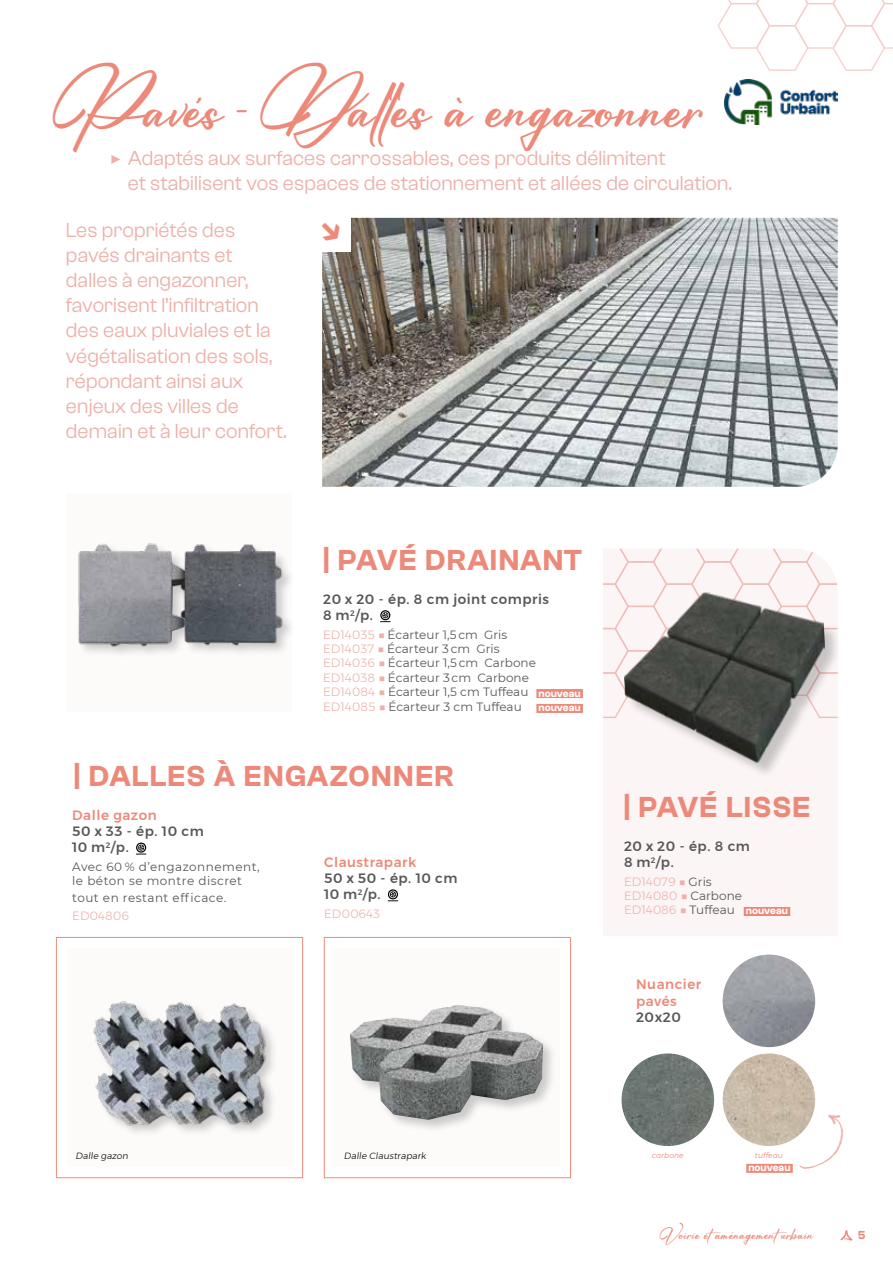
<style>
.page{position:relative;width:893px;height:1263px;background:#fff}
.page>*{position:absolute;margin:0;border:0;box-sizing:border-box;transform-origin:0 0}
.t1{font:45px "Madinah Authentic";letter-spacing:.02em;color:#ec8979}
.t2{font:500 45px "Montserrat";color:#ec8979}
.t3{font:600 30px "Clash Grotesk";letter-spacing:.035em;color:#ec8979}
.t4{font:21px/25.2px "Clash Grotesk";letter-spacing:.005em;color:#edb1aa}
.t5{font:500 13.5px/16.2px "Montserrat";letter-spacing:.04em;color:#575756}
.t6{font:500 13.5px/16.2px "Montserrat";letter-spacing:.04em;color:#ec8979}
.t7{font:12px/14.4px "Montserrat";letter-spacing:.005em;color:#575756}
.t8{font:12px/14.4px "Montserrat";letter-spacing:.04em;color:#575756}
.t9{font:300 12px/14.4px "Montserrat";color:#edb1aa}
.t10{font:600 12px "Clash Grotesk";color:#ec8979}
.t11{font:600 10.5px "Clash Grotesk";letter-spacing:.005em;color:#fff}
.t12{font:10.5px "Madinah Authentic";letter-spacing:.03em;color:#ec8979}
.t13{font:300 9px "Montserrat";color:#000}
.t14{font:italic 7.5px "Montserrat";letter-spacing:.005em;color:#ec8979}
.s1{font-family:"Montserrat"}
.s2{font-weight:300;color:#edb1aa}
.s3{font-weight:400;color:#575756}
</style>
<div class="page">
<div style="left:324px;top:937px;width:247px;height:241px;background:#fff;border:1px solid #ec8979"></div>
<div style="left:56px;top:937px;width:247px;height:241px;background:#fff;border:1px solid #ec8979"></div>
<div style="left:335px;top:948px;width:225px;height:219px;background:#fdfafa"></div>
<div style="left:67px;top:948px;width:225px;height:219px;background:#fdfafa"></div>
<img style="left:322px;top:218px;width:516px;height:269px">
<svg style="left:387px;top:889px;width:11px;height:12px"></svg>
<svg style="left:136px;top:842px;width:11px;height:12px"></svg>
<svg style="left:380px;top:610px;width:11px;height:12px"></svg>
<div style="left:313px;top:214px;width:38px;height:38px;background:#fff"></div>
<div style="left:348px;top:1003px;width:209px;height:131px;background:#000;opacity:.2"></div>
<img style="left:350px;top:1005px;width:193px;height:115px">
<img style="left:93px;top:1001px;width:179px;height:131px">
<svg style="left:718px;top:0;width:175px;height:71px"></svg>
<div style="left:66px;top:493px;width:225px;height:219px;background:#fdfafa"></div>
<div style="left:77px;top:542px;width:218px;height:117px;background:#fdfafa"></div>
<img style="left:78px;top:543px;width:212px;height:110px">
<svg style="left:799px;top:1114px;width:44px;height:55px"></svg>
<img style="left:725px;top:79px;width:113px;height:46px">
<div style="left:536px;top:689px;width:47px;height:9px;background:#ec8979"></div>
<div style="left:746px;top:1164px;width:47px;height:9px;background:#ec8979"></div>
<div style="left:536px;top:704px;width:47px;height:9px;background:#ec8979"></div>
<svg style="left:603px;top:549px;width:235px;height:169px"></svg>
<div style="left:625px;top:594px;width:216px;height:185px;background:#fbf5f5"></div>
<img style="left:620px;top:586px;width:211px;height:184px">
<img style="left:723px;top:954px;width:92px;height:93px;border-radius:46px">
<img style="left:622px;top:1053px;width:92px;height:93px;border-radius:46px">
<img style="left:723px;top:1053px;width:92px;height:93px;border-radius:46px">
<div style="left:744px;top:907px;width:46px;height:9px;background:#ec8979"></div>
<svg style="left:840px;top:1230px;width:13px;height:11px"></svg>
<h1 class="t1" style="left:55px;top:85px;width:648px">Pavés - Dalles à engazonner</h1>
<p class="t4" style="left:128px;top:145px;width:606px;text-indent:-19px"><span class="s1">▶</span> Adaptés aux surfaces carrossables, ces produits délimitent<br>et stabilisent vos espaces de stationnement et allées de circulation.</p>
<p class="t4" style="left:66px;top:217px;width:222px">Les propriétés des pavés drainants et dalles à engazonner, favorisent l’infiltration des eaux pluviales et la végétalisation des sols, répondant ainsi aux enjeux des villes de demain et à leur confort.</p>
<h1 class="t2" style="left:317px;top:193px;width:28px">↘</h1>
<h2 class="t3" style="left:323px;top:543px;width:260px">| PAVÉ DRAINANT</h2>
<p class="t5" style="left:323px;top:591px;width:227px">20 x 20 - ép. 8 cm joint compris<br>8 m<sup>2</sup>/p.</p>
<p class="t7" style="left:323px;top:627px;width:214px"><span class="s2">ED14035 ■</span> Écarteur 1,5 cm Gris<br><span class="s2">ED14037 ■</span> Écarteur 3 cm Gris<br><span class="s2">ED14036 ■</span> Écarteur 1,5 cm Carbone<br><span class="s2">ED14038 ■</span> Écarteur 3 cm Carbone<br><span class="s2">ED14084 ■</span> Écarteur 1,5 cm Tuffeau<br><span class="s2">ED14085 ■</span> Écarteur 3 cm Tuffeau</p>
<p class="t11" style="left:538px;top:687px;width:44px">nouveau</p>
<p class="t11" style="left:538px;top:702px;width:44px">nouveau</p>
<h2 class="t3" style="left:74px;top:759px;width:381px">| DALLES À ENGAZONNER</h2>
<p class="t6" style="left:72px;top:807px;width:86px">Dalle gazon</p>
<p class="t5" style="left:72px;top:823px;width:133px">50 x 33 - ép. 10 cm<br>10 m<sup>2</sup>/p.</p>
<p class="t8" style="left:72px;top:859px;width:189px">Avec 60 % d’engazonnement, le béton se montre discret</p>
<p class="t8" style="left:72px;top:890px;width:156px">tout en restant efficace.</p>
<p class="t9" style="left:72px;top:909px;width:58px">ED04806</p>
<p class="t6" style="left:324px;top:854px;width:94px">Claustrapark</p>
<p class="t5" style="left:324px;top:870px;width:135px">50 x 50 - ép. 10 cm<br>10 m<sup>2</sup>/p.</p>
<p class="t9" style="left:324px;top:906px;width:58px">ED00643</p>
<p class="t13" style="left:75px;top:1149px;width:56px">Dalle gazon</p>
<p class="t13" style="left:344px;top:1149px;width:86px">Dalle Claustrapark</p>
<h2 class="t3" style="left:624px;top:790px;width:188px">| PAVÉ LISSE</h2>
<p class="t5" style="left:624px;top:838px;width:127px">20 x 20 - ép. 8 cm<br>8 m<sup>2</sup>/p.</p>
<p class="t9" style="left:624px;top:874px;width:120px">ED14079 ■ <span class="s3">Gris<br></span>ED14080 ■ <span class="s3">Carbone<br></span>ED14086 ■ <span class="s3">Tuffeau</span></p>
<p class="t11" style="left:746px;top:905px;width:44px">nouveau</p>
<p class="t6" style="left:636px;top:976px;width:67px">Nuancier pavés</p>
<p class="t5" style="left:636px;top:1009px;width:46px">20x20</p>
<p class="t14" style="left:652px;top:1151px;width:33px">carbone</p>
<p class="t14" style="left:755px;top:1151px;width:29px">tuffeau</p>
<p class="t11" style="left:748px;top:1162px;width:44px">nouveau</p>
<p class="t12" style="left:661px;top:1229px;width:154px">Voirie etaménagementurbain</p>
<p class="t10" style="left:858px;top:1228px;width:9px">5</p>
</div>
